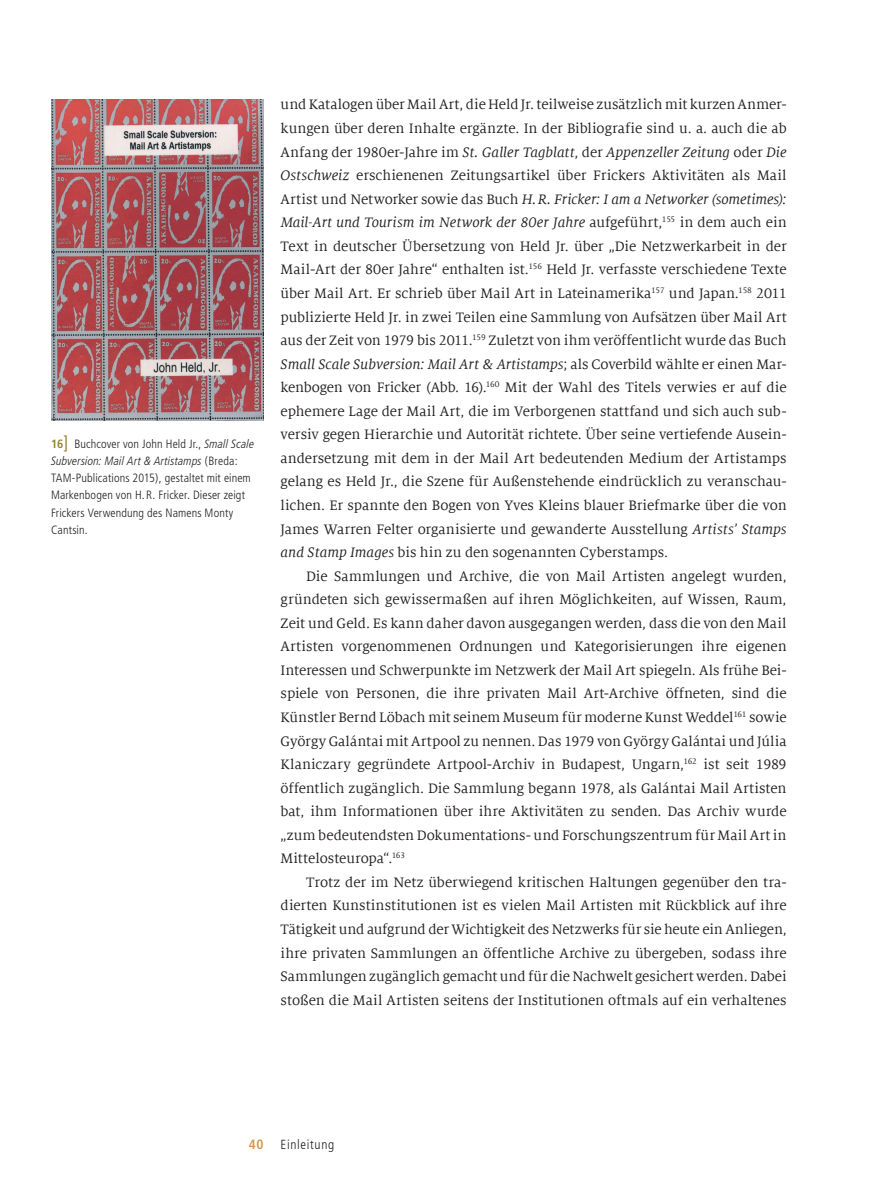
<style>
.page{position:relative;width:893px;height:1191px;background:#fff}
.page>*{position:absolute;margin:0;border:0;box-sizing:border-box;transform-origin:0 0}
.t1{font:15.15px/23.5px "Milo Serif Offc";color:#231f20;text-align:justify}
.t2{font:700 condensed 13.5px "Frutiger";color:#d2974a}
.t3{font:300 condensed 13.2px "Frutiger";color:#231f20}
.t4{font:300 condensed 12px/17.2px "Frutiger";letter-spacing:.01em;color:#231f20}
.t5{font:italic 300 condensed 12px "Frutiger LT Pro";letter-spacing:.01em;color:#231f20}
.s1{font-weight:700;color:#94832c}
.s2{font-weight:400;font-size:18px;color:#94832c}
.s3{font-family:"Frutiger LT Pro";font-style:italic}
.s4{font-family:"Frutiger";font-style:normal}
.s5{font-style:italic}
</style>
<div class="page">
<img style="left:51px;top:99px;width:213px;height:322px">
<p class="t4" style="left:51px;top:435px;width:205px"><span class="s1">16</span><span class="s2">]</span> Buchcover von John Held Jr., <span class="s3">Small Scale</span></p>
<p class="t5" style="left:51px;top:454px;width:188px">Subversion: Mail Art &amp; Artistamps <span class="s4">(Breda:</span></p>
<p class="t4" style="left:51px;top:469px;width:201px">TAM-Publications 2015), gestaltet mit einem Markenbogen von H .R. Fricker. Dieser zeigt Frickers Verwendung des Namens Monty Cantsin.</p>
<p class="t1" style="left:281px;top:93px;width:508px">und Katalogen über Mail Art, die Held Jr. teilweise zusätzlich mit kurzen Anmer&shy;kungen über deren Inhalte ergänzte. In der Bibliografie sind u. a. auch die ab Anfang der 1980er-Jahre im <span class="s5">St. Galler Tagblatt</span>, der <span class="s5">Appenzeller Zeitung</span> oder <span class="s5">Die Ostschweiz</span> erschienenen Zeitungsartikel über Frickers Aktivitäten als Mail Artist und Networker sowie das Buch <span class="s5">H.R. Fricker: I am a Networker (sometimes):<br>Mail-Art und Tourism im Network der 80er Jahre</span> aufgeführt,<sup>155</sup> in dem auch ein Text in deutscher Übersetzung von Held Jr. über „Die Netzwerkarbeit in der Mail-Art der 80er Jahre“ enthalten ist.<sup>156</sup> Held Jr. verfasste verschiedene Texte über Mail Art. Er schrieb über Mail Art in Lateinamerika<sup>157</sup> und Japan.<sup>158</sup> 2011 publizierte Held Jr. in zwei Teilen eine Sammlung von Aufsätzen über Mail Art aus der Zeit von 1979 bis 2011.<sup>159</sup> Zuletzt von ihm veröffentlicht wurde das Buch <span class="s5">Small Scale Subversion: Mail Art &amp; Artistamps</span>; als Coverbild wählte er einen Mar&shy;kenbogen von Fricker (Abb. 16).<sup>160</sup> Mit der Wahl des Titels verwies er auf die ephemere Lage der Mail Art, die im Verborgenen stattfand und sich auch sub&shy;versiv gegen Hierarchie und Autorität richtete. Über seine vertiefende Ausein&shy;andersetzung mit dem in der Mail Art bedeutenden Medium der Artistamps gelang es Held Jr., die Szene für Außenstehende eindrücklich zu veranschau&shy;lichen. Er spannte den Bogen von Yves Kleins blauer Briefmarke über die von James Warren Felter organisierte und gewanderte Ausstellung <span class="s5">Artists’ Stamps and Stamp Images</span> bis hin zu den sogenannten Cyberstamps.</p>
<p class="t1" style="left:281px;top:564px;width:508px;text-indent:26px">Die Sammlungen und Archive, die von Mail Artisten angelegt wurden, gründeten sich gewissermaßen auf ihren Möglichkeiten, auf Wissen, Raum, Zeit und Geld. Es kann daher davon ausgegangen werden, dass die von den Mail Artisten vorgenommenen Ordnungen und Kategorisierungen ihre eigenen Interessen und Schwerpunkte im Netzwerk der Mail Art spiegeln. Als frühe Bei&shy;spiele von Personen, die ihre privaten Mail Art-Archive öffneten, sind die Künstler Bernd Löbach mit seinem Museum für moderne Kunst Weddel<sup>161</sup> sowie György Galántai mit Artpool zu nennen. Das 1979 von György Galántai und Júlia Klaniczary gegründete Artpool-Archiv in Budapest, Ungarn,<sup>162</sup> ist seit 1989 öffentlich zugänglich. Die Sammlung begann 1978, als Galántai Mail Artisten bat, ihm Informationen über ihre Aktivitäten zu senden. Das Archiv wurde „zum bedeutendsten Dokumentations- und Forschungszentrum für Mail Art in Mittelosteuropa“.<sup>163</sup></p>
<p class="t1" style="left:281px;top:870px;width:508px;text-indent:26px">Trotz der im Netz überwiegend kritischen Haltungen gegenüber den tra&shy;dierten Kunstinstitutionen ist es vielen Mail Artisten mit Rückblick auf ihre Tätigkeit und aufgrund der Wichtigkeit des Netzwerks für sie heute ein Anliegen, ihre privaten Sammlungen an öffentliche Archive zu übergeben, sodass ihre Sammlungen zugänglich gemacht und für die Nachwelt gesichert werden. Dabei stoßen die Mail Artisten seitens der Institutionen oftmals auf ein verhaltenes</p>
<p class="t2" style="left:249px;top:1136px;width:16px">40</p>
<p class="t3" style="left:281px;top:1136px;width:55px">Einleitung</p>
</div>
